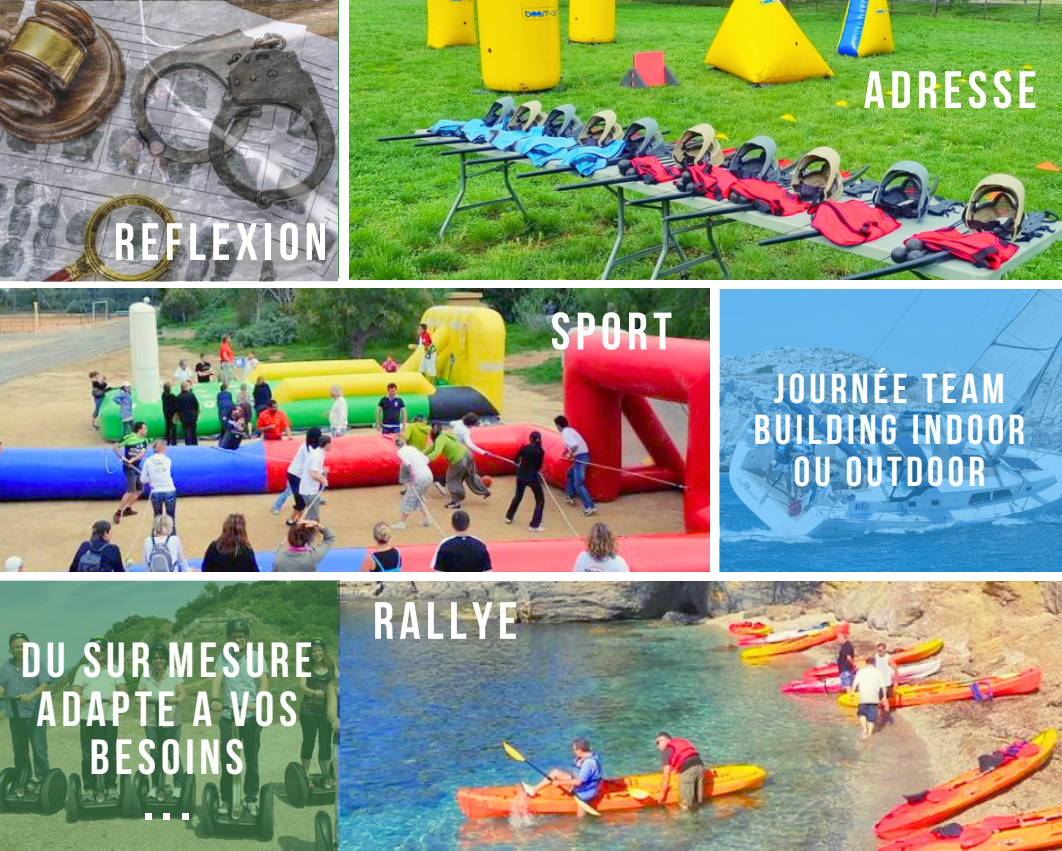
<style>
.page{position:relative;width:1062px;height:851px;background:#fff}
.page>*{position:absolute;margin:0;border:0;box-sizing:border-box;transform-origin:0 0}
.t1{font:700 66px "Bebas Neue";color:#fff}
.t2{font:700 52.5px "Bebas Neue";letter-spacing:.1em;color:#fff}
.t3{font:700 49.05px/48.3px "Bebas Neue";letter-spacing:.1em;color:#fff;text-align:center}
.t4{font:700 41.55px/41.5px "Bebas Neue";letter-spacing:.1em;color:#fff;text-align:center}
</style>
<div class="page">
<img style="left:350px;top:0;width:712px;height:279px">
<img style="left:0;top:289px;width:709px;height:282px">
<img style="left:339px;top:581px;width:723px;height:269px">
<img style="left:0;top:580px;width:339px;height:270px">
<img style="left:720px;top:289px;width:342px;height:282px">
<img style="left:0;top:1px;width:337px;height:280px">
<h1 class="t2" style="left:114px;top:220px;width:215px">REFLEXION</h1>
<p class="t2" style="left:551px;top:310px;width:123px">SPORT</p>
<p class="t3" style="left:21px;top:641px;width:293px">DU SUR MESURE<br>ADAPTE A VOS<br>BESOINS</p>
<p class="t1" style="left:142px;top:770px;width:51px">...</p>
<h1 class="t2" style="left:373px;top:599px;width:146px">RALLYE</h1>
<p class="t2" style="left:864px;top:69px;width:175px">ADRESSE</p>
<h1 class="t4" style="left:754px;top:371px;width:273px">JOURNÉE TEAM<br>BUILDING INDOOR<br>OU OUTDOOR</h1>
</div>
